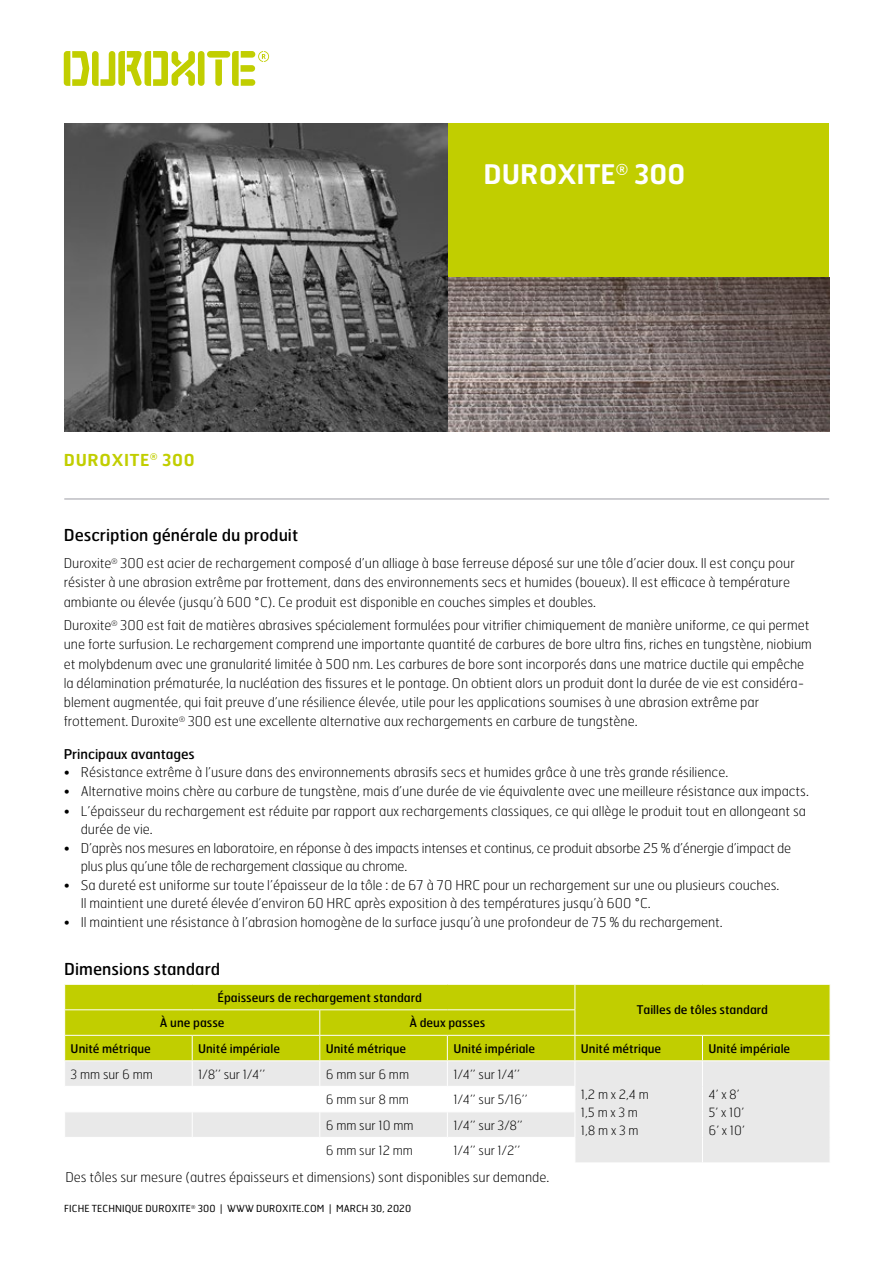
<style>
.page{position:relative;width:893px;height:1263px;background:#fff}
.page>*{position:absolute;margin:0;border:0;box-sizing:border-box;transform-origin:0 0}
.Heading_1___25_6x26{font:600 27px "Hermes FB";color:#fff}
.Heading_2___11x14{font:16.5px "Hermes FB";color:#000}
.Rubrik_1{font:600 16.5px "Hermes FB";letter-spacing:.04em;color:#c1ce00}
.Hermes_Thin_9x13{font:100 13.5px/19.2px "Hermes FB";color:#000}
.Heading_3___9x12{font:13.5px "Hermes FB";color:#000}
.Body_table_8_5x11_5{font:100 12.75px "Hermes FB";color:#000}
.Heading_table{font:12px "Hermes FB";color:#000}
.Sidfot{font:9.75px "Hermes FB";letter-spacing:.01em;color:#000}
</style>
<div class="page">
<hr style="left:64px;top:499px;width:765px;height:1px;background:#9d9da4">
<div style="left:447px;top:123px;width:382px;height:154px;background:#c1ce00"></div>
<div style="left:198px;top:51px;width:7px;height:35px;background:#c1ce00;border-radius:3px"></div>
<svg style="left:64px;top:51px;width:131px;height:35px"></svg>
<div style="left:207px;top:51px;width:23px;height:7px;background:#c1ce00;border-radius:3px"></div>
<svg style="left:215px;top:59px;width:7px;height:27px"></svg>
<svg style="left:232px;top:51px;width:37px;height:35px"></svg>
<img style="left:447px;top:277px;width:383px;height:154px">
<div style="left:576px;top:985px;width:254px;height:75px;background:#c1ce00"></div>
<div style="left:576px;top:1061px;width:254px;height:101px;background:#e9e9e9"></div>
<hr style="left:575px;top:1035px;width:127px;height:1px;background:#fff">
<hr style="left:702px;top:1035px;width:128px;height:1px;background:#fff">
<svg style="left:64px;top:985px;width:512px;height:177px"></svg>
<svg style="left:702px;top:1036px;width:1px;height:126px"></svg>
<img style="left:64px;top:123px;width:383px;height:308px">
<p class="Rubrik_1" style="left:64px;top:449px;width:132px">DUROXITE<sup>®</sup> 300</p>
<p class="Heading_1___25_6x26" style="left:483px;top:156px;width:203px">DUROXITE<sup>®</sup> 300</p>
<p class="Heading_2___11x14" style="left:64px;top:524px;width:236px">Description générale du produit</p>
<p class="Hermes_Thin_9x13" style="left:64px;top:553px;width:732px">Duroxite<sup>®</sup> 300 est acier de rechargement composé d’un alliage à base ferreuse déposé sur une tôle d’acier doux. Il est conçu pour résister à une abrasion extrême par frottement, dans des environnements secs et humides (boueux). Il est efficace à température ambiante ou élevée (jusqu’à 600 °C). Ce produit est disponible en couches simples et doubles.</p>
<p class="Hermes_Thin_9x13" style="left:64px;top:615px;width:750px">Duroxite<sup>®</sup> 300 est fait de matières abrasives spécialement formulées pour vitrifier chimiquement de manière uniforme, ce qui permet une forte surfusion. Le rechargement comprend une importante quantité de carbures de bore ultra fins, riches en tungstène, niobium et molybdenum avec une granularité limitée à 500 nm. Les carbures de bore sont incorporés dans une matrice ductile qui empêche la délamination prématurée, la nucléation des fissures et le pontage. On obtient alors un produit dont la durée de vie est considéra&shy;blement augmentée, qui fait preuve d’une résilience élevée, utile pour les applications soumises à une abrasion extrême par frottement. Duroxite<sup>®</sup> 300 est une excellente alternative aux rechargements en carbure de tungstène.</p>
<p class="Heading_3___9x12" style="left:64px;top:745px;width:132px">Principaux avantages</p>
<p class="Hermes_Thin_9x13" style="left:64px;top:762px;width:666px">• Résistance extrême à l’usure dans des environnements abrasifs secs et humides grâce à une très grande résilience.</p>
<p class="Hermes_Thin_9x13" style="left:64px;top:781px;width:746px">• Alternative moins chère au carbure de tungstène, mais d’une durée de vie équivalente avec une meilleure résistance aux impacts.</p>
<p class="Hermes_Thin_9x13" style="left:81px;top:801px;width:727px;line-height:18px;text-indent:-17px">• L’épaisseur du rechargement est réduite par rapport aux rechargements classiques, ce qui allège le produit tout en allongeant sa durée de vie.</p>
<p class="Hermes_Thin_9x13" style="left:81px;top:838px;width:712px;line-height:18px;text-indent:-17px">• D’après nos mesures en laboratoire, en réponse à des impacts intenses et continus, ce produit absorbe 25 % d’énergie d’impact de plus plus qu’une tôle de rechargement classique au chrome.</p>
<p class="Hermes_Thin_9x13" style="left:81px;top:876px;width:700px;line-height:18px;text-indent:-17px">• Sa dureté est uniforme sur toute l’épaisseur de la tôle : de 67 à 70 HRC pour un rechargement sur une ou plusieurs couches.<br>Il maintient une dureté élevée d’environ 60 HRC après exposition à des températures jusqu’à 600 °C.</p>
<p class="Hermes_Thin_9x13" style="left:64px;top:912px;width:660px">• Il maintient une résistance à l’abrasion homogène de la surface jusqu’à une profondeur de 75 % du rechargement.</p>
<p class="Heading_2___11x14" style="left:64px;top:958px;width:157px">Dimensions standard</p>
<p class="Heading_table" style="left:217px;top:990px;width:206px">Épaisseurs de rechargement standard</p>
<p class="Heading_table" style="left:160px;top:1015px;width:66px">À une passe</p>
<p class="Heading_table" style="left:409px;top:1015px;width:77px">À deux passes</p>
<p class="Heading_table" style="left:637px;top:1002px;width:133px">Tailles de tôles standard</p>
<p class="Heading_table" style="left:71px;top:1041px;width:82px">Unité métrique</p>
<p class="Heading_table" style="left:198px;top:1041px;width:83px">Unité impériale</p>
<p class="Heading_table" style="left:326px;top:1041px;width:82px">Unité métrique</p>
<p class="Heading_table" style="left:453px;top:1041px;width:83px">Unité impériale</p>
<p class="Heading_table" style="left:581px;top:1041px;width:82px">Unité métrique</p>
<p class="Heading_table" style="left:708px;top:1041px;width:83px">Unité impériale</p>
<p class="Body_table_8_5x11_5" style="left:71px;top:1066px;width:84px">3 mm sur 6 mm</p>
<p class="Body_table_8_5x11_5" style="left:198px;top:1066px;width:69px">1/8’’ sur 1/4’’</p>
<p class="Body_table_8_5x11_5" style="left:326px;top:1066px;width:85px">6 mm sur 6 mm</p>
<p class="Body_table_8_5x11_5" style="left:453px;top:1066px;width:68px">1/4’’ sur 1/4’’</p>
<p class="Body_table_8_5x11_5" style="left:581px;top:1086px;width:70px">1,2 m x 2,4 m</p>
<p class="Body_table_8_5x11_5" style="left:581px;top:1104px;width:59px">1,5 m x 3 m</p>
<p class="Body_table_8_5x11_5" style="left:581px;top:1122px;width:59px">1,8 m x 3 m</p>
<p class="Body_table_8_5x11_5" style="left:708px;top:1086px;width:33px">4’ x 8’</p>
<p class="Body_table_8_5x11_5" style="left:708px;top:1104px;width:37px">5’ x 10’</p>
<p class="Body_table_8_5x11_5" style="left:708px;top:1122px;width:38px">6’ x 10’</p>
<p class="Body_table_8_5x11_5" style="left:326px;top:1091px;width:85px">6 mm sur 8 mm</p>
<p class="Body_table_8_5x11_5" style="left:453px;top:1091px;width:76px">1/4’’ sur 5/16’’</p>
<p class="Body_table_8_5x11_5" style="left:326px;top:1117px;width:89px">6 mm sur 10 mm</p>
<p class="Body_table_8_5x11_5" style="left:453px;top:1117px;width:71px">1/4’’ sur 3/8’’</p>
<p class="Body_table_8_5x11_5" style="left:326px;top:1142px;width:89px">6 mm sur 12 mm</p>
<p class="Body_table_8_5x11_5" style="left:453px;top:1142px;width:68px">1/4’’ sur 1/2’’</p>
<p class="Hermes_Thin_9x13" style="left:65px;top:1167px;width:485px">Des tôles sur mesure (autres épaisseurs et dimensions) sont disponibles sur demande.</p>
<p class="Sidfot" style="left:64px;top:1203px;width:349px">FICHE TECHNIQUE DUROXITE<sup>®</sup> 300 | WWW DUROXITE.COM | MARCH 30, 2020</p>
</div>
